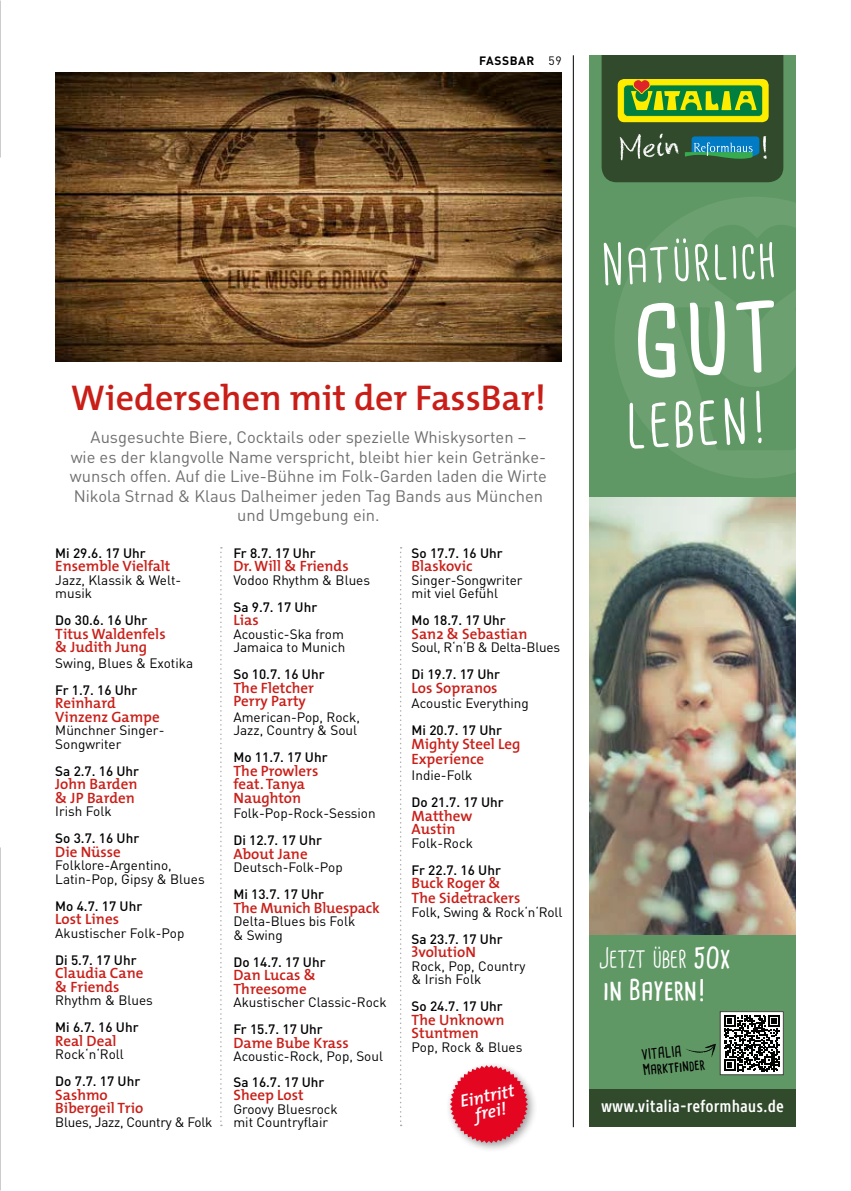
<style>
.page{position:relative;width:851px;height:1191px;background:#fff}
.page>*{position:absolute;margin:0;border:0;box-sizing:border-box;transform-origin:0 0}
.t1{font:71.7px "Cardenio Modern";color:#fff}
.t2{font:55.8px "Cardenio Modern";color:#fff}
.t3{font:600 36px "The Mix";color:#c91e18}
.t4{font:700 27.75px/31.3px "Cardenio Modern";color:#fff}
.t5{font:italic 600 17.55px/16.2px "The Mix";color:#fff;text-align:center}
.t6{font:500 16.8px "Core Sans NR57 Cn";letter-spacing:.04em;color:#fff}
.t7{font:16.5px/19.5px "DIN";color:#706f6f;text-align:center}
.t8{font:600 15px/13.5px "The Mix";color:#c91e18}
.t9{font:700 14.25px/15px "Cardenio Modern";color:#000}
.t10{font:13.5px/13.5px "DIN";color:#000}
.t11{font:500 13.5px "DIN";color:#000}
.t12{font:13.5px "DIN";letter-spacing:-.02em;color:#000}
.t13{font:700 12px "DIN";letter-spacing:.05em;color:#000}
.s1{font-weight:400}
</style>
<div class="page">
<hr style="left:573px;top:55px;width:1px;height:1072px;background:#000">
<div style="left:589px;top:55px;width:206px;height:1072px;background:#609865"></div>
<svg style="left:615px;top:197px;width:180px;height:281px"></svg>
<div style="left:589px;top:1089px;width:206px;height:38px;background:#314a2c"></div>
<svg style="left:601px;top:55px;width:182px;height:127px"></svg>
<img style="left:589px;top:498px;width:206px;height:436px">
<div style="left:720px;top:1011px;width:63px;height:63px;background:#fff"></div>
<svg style="left:724px;top:1015px;width:55px;height:56px"></svg>
<div style="left:719px;top:1011px;width:64px;height:64px;border:1px solid #3c3c3b"></div>
<svg style="left:686px;top:1044px;width:29px;height:13px"></svg>
<img style="left:55px;top:72px;width:506px;height:290px">
<svg style="left:220px;top:547px;width:2px;height:579px"></svg>
<svg style="left:400px;top:547px;width:1px;height:579px"></svg>
<div style="left:445px;top:1061px;width:93px;height:92px;background:#000;opacity:.4"></div>
<svg style="left:450px;top:1065px;width:78px;height:78px"></svg>
<svg style="left:636px;top:300px;width:140px;height:79px"></svg>
<p class="t13" style="left:479px;top:53px;width:84px">FASSBAR <span class="s1">59</span></p>
<h2 class="t2" style="left:600px;top:233px;width:175px;rotate:-3deg">NATÜRLICH</h2>
<h3 class="t3" style="left:71px;top:367px;width:476px">Wiedersehen mit der FassBar!</h3>
<p class="t7" style="left:70px;top:427px;width:478px">Ausgesuchte Biere, Cocktails oder spezielle Whiskysorten –<br>wie es der klangvolle Name verspricht, bleibt hier kein Getränke&shy;wunsch offen. Auf die Live-Bühne im Folk-Garden laden die Wirte Nikola Strnad &amp; Klaus Dalheimer jeden Tag Bands aus München und Umgebung ein.</p>
<p class="t11" style="left:55px;top:544px;width:92px">Mi 29.6. 17 Uhr</p>
<p class="t8" style="left:55px;top:559px;width:117px">Ensemble Vielfalt</p>
<p class="t10" style="left:55px;top:572px;width:127px">Jazz, Klassik &amp; Welt&shy;musik</p>
<p class="t11" style="left:55px;top:611px;width:94px">Do 30.6. 16 Uhr</p>
<p class="t8" style="left:55px;top:626px;width:112px">Titus Waldenfels &amp; Judith Jung</p>
<p class="t10" style="left:55px;top:656px;width:139px">Swing, Blues &amp; Exotika</p>
<p class="t11" style="left:55px;top:681px;width:84px">Fr 1.7. 16 Uhr</p>
<p class="t8" style="left:55px;top:696px;width:106px">Reinhard<br>Vinzenz Gampe</p>
<p class="t10" style="left:55px;top:723px;width:111px">Münchner Singer-<br>Songwriter</p>
<p class="t11" style="left:55px;top:762px;width:85px">Sa 2.7. 16 Uhr</p>
<p class="t8" style="left:55px;top:777px;width:84px">John Barden &amp; JP Barden</p>
<p class="t10" style="left:55px;top:804px;width:58px">Irish Folk</p>
<p class="t11" style="left:55px;top:829px;width:85px">So 3.7. 16 Uhr</p>
<p class="t8" style="left:55px;top:844px;width:67px">Die Nüsse</p>
<p class="t10" style="left:55px;top:858px;width:151px">Folklore-Argentino,<br>Latin-Pop, Gipsy &amp; Blues</p>
<p class="t11" style="left:55px;top:897px;width:88px">Mo 4.7. 17 Uhr</p>
<p class="t8" style="left:55px;top:912px;width:65px">Lost Lines</p>
<p class="t10" style="left:55px;top:926px;width:130px">Akustischer Folk-Pop</p>
<p class="t11" style="left:55px;top:951px;width:83px">Di 5.7. 17 Uhr</p>
<p class="t8" style="left:55px;top:966px;width:90px">Claudia Cane &amp; Friends</p>
<p class="t10" style="left:55px;top:993px;width:99px">Rhythm &amp; Blues</p>
<p class="t11" style="left:55px;top:1018px;width:85px">Mi 6.7. 16 Uhr</p>
<p class="t8" style="left:55px;top:1033px;width:63px">Real Deal</p>
<p class="t10" style="left:55px;top:1047px;width:70px">Rock‘n‘Roll</p>
<p class="t11" style="left:55px;top:1072px;width:86px">Do 7.7. 17 Uhr</p>
<p class="t8" style="left:55px;top:1087px;width:89px">Sashmo<br>Bibergeil Trio</p>
<p class="t12" style="left:55px;top:1113px;width:159px">Blues, Jazz, Country &amp; Folk</p>
<p class="t11" style="left:233px;top:544px;width:84px">Fr 8.7. 17 Uhr</p>
<p class="t8" style="left:233px;top:559px;width:117px">Dr. Will &amp; Friends</p>
<p class="t10" style="left:233px;top:572px;width:138px">Vodoo Rhythm &amp; Blues</p>
<p class="t11" style="left:233px;top:598px;width:85px">Sa 9.7. 17 Uhr</p>
<p class="t8" style="left:233px;top:613px;width:27px">Lias</p>
<p class="t10" style="left:233px;top:626px;width:113px">Acoustic-Ska from<br>Jamaica to Munich</p>
<p class="t11" style="left:233px;top:665px;width:93px">So 10.7. 16 Uhr</p>
<p class="t8" style="left:233px;top:680px;width:82px">The Fletcher<br>Perry Party</p>
<p class="t10" style="left:233px;top:710px;width:128px">American-Pop, Rock,<br>Jazz, Country &amp; Soul</p>
<p class="t11" style="left:233px;top:748px;width:96px">Mo 11.7. 17 Uhr</p>
<p class="t8" style="left:233px;top:763px;width:86px">The Prowlers feat. Tanya<br>Naughton</p>
<p class="t10" style="left:233px;top:806px;width:144px">Folk-Pop-Rock-Session</p>
<p class="t11" style="left:233px;top:832px;width:90px">Di 12.7. 17 Uhr</p>
<p class="t8" style="left:233px;top:846px;width:76px">About Jane</p>
<p class="t10" style="left:233px;top:860px;width:111px">Deutsch-Folk-Pop</p>
<p class="t11" style="left:233px;top:886px;width:92px">Mi 13.7. 17 Uhr</p>
<p class="t8" style="left:233px;top:900px;width:148px">The Munich Bluespack</p>
<p class="t10" style="left:233px;top:914px;width:123px">Delta-Blues bis Folk &amp; Swing</p>
<p class="t11" style="left:233px;top:953px;width:94px">Do 14.7. 17 Uhr</p>
<p class="t8" style="left:233px;top:968px;width:84px">Dan Lucas &amp;<br>Threesome</p>
<p class="t10" style="left:233px;top:995px;width:155px">Akustischer Classic-Rock</p>
<p class="t11" style="left:233px;top:1021px;width:91px">Fr 15.7. 17 Uhr</p>
<p class="t8" style="left:233px;top:1035px;width:117px">Dame Bube Krass</p>
<p class="t10" style="left:233px;top:1049px;width:151px">Acoustic-Rock, Pop, Soul</p>
<p class="t11" style="left:233px;top:1073px;width:93px">Sa 16.7. 17 Uhr</p>
<p class="t8" style="left:233px;top:1088px;width:72px">Sheep Lost</p>
<p class="t10" style="left:233px;top:1102px;width:106px">Groovy Bluesrock mit Countryflair</p>
<p class="t11" style="left:411px;top:544px;width:93px">So 17.7. 16 Uhr</p>
<p class="t8" style="left:411px;top:559px;width:62px">Blaskovic</p>
<p class="t10" style="left:411px;top:572px;width:112px">Singer-Songwriter mit viel Gefühl</p>
<p class="t11" style="left:411px;top:611px;width:96px">Mo 18.7. 17 Uhr</p>
<p class="t8" style="left:411px;top:626px;width:117px">San2 &amp; Sebastian</p>
<p class="t12" style="left:411px;top:639px;width:150px">Soul, R‘n‘B &amp; Delta-Blues</p>
<p class="t11" style="left:411px;top:665px;width:90px">Di 19.7. 17 Uhr</p>
<p class="t8" style="left:411px;top:680px;width:87px">Los Sopranos</p>
<p class="t10" style="left:411px;top:696px;width:119px">Acoustic Everything</p>
<p class="t11" style="left:411px;top:721px;width:92px">Mi 20.7. 17 Uhr</p>
<p class="t8" style="left:411px;top:735px;width:110px;line-height:15.6px">Mighty Steel Leg<br>Experience</p>
<p class="t10" style="left:411px;top:768px;width:62px">Indie-Folk</p>
<p class="t11" style="left:411px;top:793px;width:94px">Do 21.7. 17 Uhr</p>
<p class="t8" style="left:411px;top:808px;width:62px">Matthew<br>Austin</p>
<p class="t10" style="left:411px;top:835px;width:63px">Folk-Rock</p>
<p class="t11" style="left:411px;top:861px;width:91px">Fr 22.7. 16 Uhr</p>
<p class="t8" style="left:411px;top:875px;width:110px;line-height:15px">Buck Roger &amp;<br>The Sidetrackers</p>
<p class="t10" style="left:411px;top:904px;width:152px">Folk, Swing &amp; Rock‘n‘Roll</p>
<p class="t11" style="left:411px;top:930px;width:93px">Sa 23.7. 17 Uhr</p>
<p class="t8" style="left:411px;top:945px;width:66px">3volutioN</p>
<p class="t10" style="left:411px;top:958px;width:115px">Rock, Pop, Country &amp; Irish Folk</p>
<p class="t11" style="left:411px;top:997px;width:93px">So 24.7. 17 Uhr</p>
<p class="t8" style="left:411px;top:1012px;width:94px">The Unknown<br>Stuntmen</p>
<p class="t10" style="left:411px;top:1039px;width:112px">Pop, Rock &amp; Blues</p>
<p class="t5" style="left:458px;top:1093px;width:57px;rotate:-12deg">Eintritt frei!</p>
<h1 class="t1" style="left:623px;top:381px;width:143px;rotate:-3deg">LEBEN!</h1>
<h3 class="t4" style="left:598px;top:942px;width:134px"><span class="s1">JETZT ÜBER</span> 50x in Bayern !</h3>
<p class="t9" style="left:640px;top:1047px;width:64px;rotate:-5deg">VITALIA<br>Marktfinder</p>
<p class="t6" style="left:601px;top:1095px;width:184px">www.vitalia-reformhaus.de</p>
</div>
